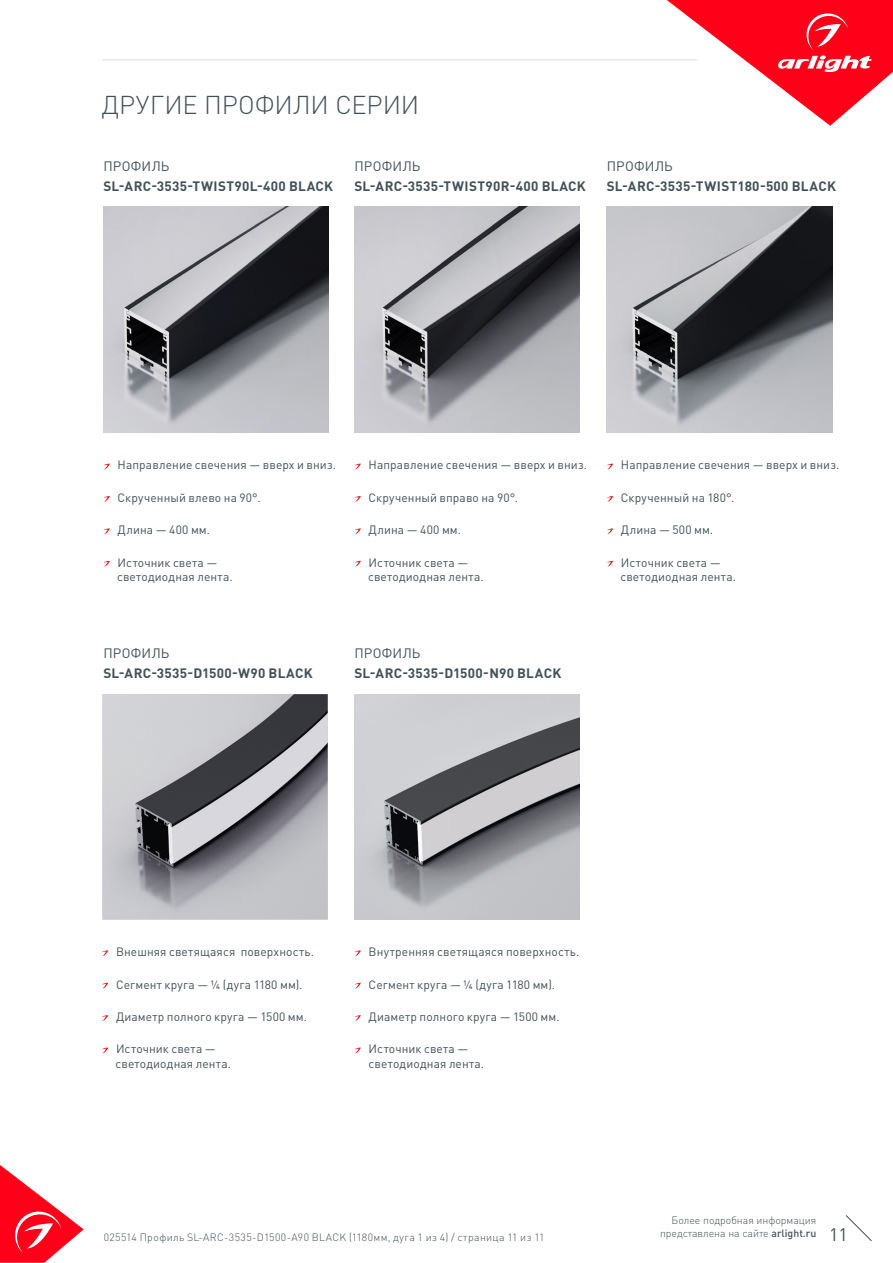
<style>
.page{position:relative;width:893px;height:1263px;background:#fff}
.page>*{position:absolute;margin:0;border:0;box-sizing:border-box;transform-origin:0 0}
.t1{font:300 25.5px "DIN Pro";color:#425159}
.t2{font:18px "DIN Pro";color:#425159}
.t3{font:700 13.5px/19.5px "DIN Pro";letter-spacing:.02em;color:#425159}
.Body{font:12px/14.4px "DIN Pro";letter-spacing:.01em;color:#425159}
.t4{font:300 10.5px "DIN Pro";letter-spacing:.04em;color:#425159}
.t5{font:300 10.5px "DIN Pro";color:#425159}
.s1{font-weight:400}
.s2{font-weight:500}
</style>
<div class="page">
<svg style="left:0;top:1165px;width:84px;height:98px"></svg>
<svg style="left:845px;top:1215px;width:27px;height:26px"></svg>
<svg style="left:667px;top:0;width:226px;height:126px"></svg>
<hr style="left:102px;top:60px;width:595px;height:1px;background:#dcdddf">
<img style="left:102px;top:694px;width:226px;height:225px">
<svg style="left:102px;top:950px;width:6px;height:6px"></svg>
<svg style="left:102px;top:983px;width:6px;height:5px"></svg>
<svg style="left:102px;top:1015px;width:6px;height:6px"></svg>
<svg style="left:102px;top:1047px;width:6px;height:6px"></svg>
<img style="left:354px;top:694px;width:226px;height:225px">
<svg style="left:354px;top:950px;width:7px;height:6px"></svg>
<svg style="left:354px;top:983px;width:7px;height:5px"></svg>
<svg style="left:354px;top:1015px;width:7px;height:6px"></svg>
<svg style="left:354px;top:1047px;width:7px;height:6px"></svg>
<img style="left:103px;top:207px;width:226px;height:225px">
<img style="left:354px;top:207px;width:226px;height:225px">
<img style="left:607px;top:207px;width:225px;height:225px">
<svg style="left:103px;top:464px;width:7px;height:5px"></svg>
<svg style="left:103px;top:496px;width:7px;height:6px"></svg>
<svg style="left:103px;top:528px;width:7px;height:6px"></svg>
<svg style="left:103px;top:561px;width:7px;height:6px"></svg>
<svg style="left:354px;top:464px;width:7px;height:5px"></svg>
<svg style="left:354px;top:496px;width:7px;height:6px"></svg>
<svg style="left:354px;top:528px;width:7px;height:6px"></svg>
<svg style="left:354px;top:561px;width:7px;height:6px"></svg>
<svg style="left:607px;top:464px;width:6px;height:5px"></svg>
<svg style="left:607px;top:496px;width:6px;height:6px"></svg>
<svg style="left:607px;top:528px;width:6px;height:6px"></svg>
<svg style="left:607px;top:561px;width:6px;height:6px"></svg>
<p class="t1" style="left:102px;top:87px;width:319px">ДРУГИЕ ПРОФИЛИ СЕРИИ</p>
<p class="t3" style="left:103px;top:156px;width:231px"><span class="s1">ПРОФИЛЬ<br></span>SL-ARC-3535-TWIST90L-400 BLACK</p>
<p class="t3" style="left:354px;top:156px;width:233px"><span class="s1">ПРОФИЛЬ<br></span>SL-ARC-3535-TWIST90R-400 BLACK</p>
<p class="t3" style="left:607px;top:156px;width:231px"><span class="s1">ПРОФИЛЬ<br></span>SL-ARC-3535-TWIST180-500 BLACK</p>
<p class="Body" style="left:118px;top:457px;width:220px">Направление свечения — вверх и вниз.</p>
<p class="Body" style="left:118px;top:490px;width:144px">Скрученный влево на 90°.</p>
<p class="Body" style="left:118px;top:522px;width:94px">Длина — 400 мм.</p>
<p class="Body" style="left:118px;top:555px;width:101px">Источник света —</p>
<p class="Body" style="left:117px;top:569px;width:117px">светодиодная лента.</p>
<p class="Body" style="left:369px;top:457px;width:220px">Направление свечения — вверх и вниз.</p>
<p class="Body" style="left:369px;top:490px;width:151px">Скрученный вправо на 90°.</p>
<p class="Body" style="left:369px;top:522px;width:94px">Длина — 400 мм.</p>
<p class="Body" style="left:369px;top:555px;width:101px">Источник света —</p>
<p class="Body" style="left:368px;top:569px;width:117px">светодиодная лента.</p>
<p class="t3" style="left:103px;top:643px;width:211px"><span class="s1">ПРОФИЛЬ<br></span>SL-ARC-3535-D1500-W90 BLACK</p>
<p class="t3" style="left:354px;top:643px;width:209px"><span class="s1">ПРОФИЛЬ<br></span>SL-ARC-3535-D1500-N90 BLACK</p>
<p class="Body" style="left:621px;top:457px;width:220px">Направление свечения — вверх и вниз.</p>
<p class="Body" style="left:621px;top:490px;width:115px">Скрученный на 180°.</p>
<p class="Body" style="left:621px;top:522px;width:94px">Длина — 500 мм.</p>
<p class="Body" style="left:621px;top:555px;width:101px">Источник света —</p>
<p class="Body" style="left:620px;top:569px;width:117px">светодиодная лента.</p>
<p class="Body" style="left:116px;top:944px;width:199px">Внешняя светящаяся поверхность.</p>
<p class="Body" style="left:116px;top:976px;width:188px">Сегмент круга — 1/4 (дуга 1180 мм).</p>
<p class="Body" style="left:116px;top:1009px;width:192px">Диаметр полного круга — 1500 мм.</p>
<p class="Body" style="left:116px;top:1041px;width:101px">Источник света —</p>
<p class="Body" style="left:115px;top:1056px;width:117px">светодиодная лента.</p>
<p class="Body" style="left:369px;top:944px;width:212px">Внутренняя светящаяся поверхность.</p>
<p class="Body" style="left:369px;top:976px;width:188px">Сегмент круга — 1/4 (дуга 1180 мм).</p>
<p class="Body" style="left:369px;top:1009px;width:192px">Диаметр полного круга — 1500 мм.</p>
<p class="Body" style="left:369px;top:1041px;width:117px">Источник света — светодиодная лента.</p>
<p class="t5" style="left:672px;top:1213px;width:146px">Более подробная информация</p>
<p class="t5" style="left:660px;top:1226px;width:158px">представлена на сайте <span class="s2">arlight.ru</span></p>
<p class="t4" style="left:104px;top:1230px;width:442px">025514 Профиль SL-ARC-3535-D1500-A90 BLACK (1180мм, дуга 1 из 4) / страница 11 из 11</p>
<h2 class="t2" style="left:829px;top:1222px;width:20px">11</h2>
</div>
